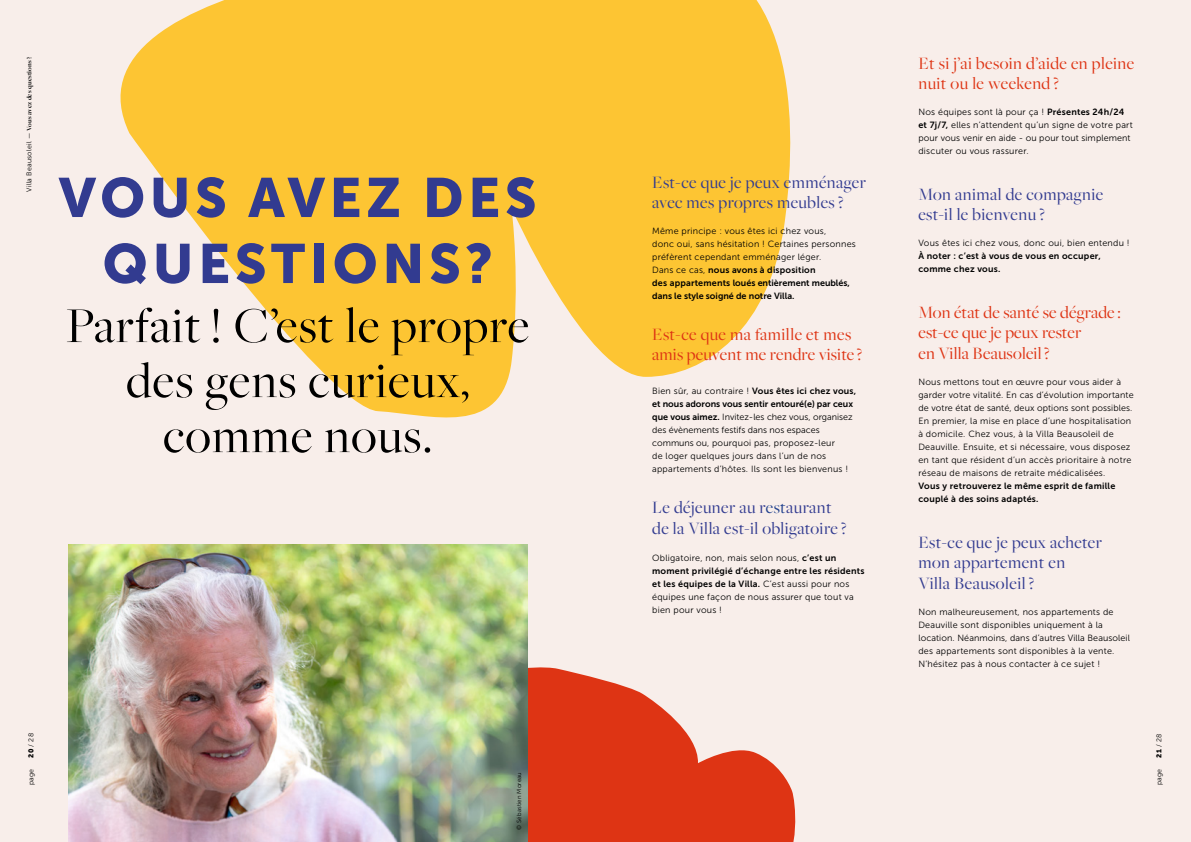
<style>
.page{position:relative;width:1191px;height:842px;background:#f8eeea}
.page>*{position:absolute;margin:0;border:0;box-sizing:border-box;transform-origin:0 0}
.t1{font:55px/66px "Museo Sans 900";letter-spacing:.08em;color:#323b90;text-align:center}
.t2{font:52px/55px "Freight Big Pro";letter-spacing:.025em;color:#000;text-align:center}
.t3{font:18px/20px "Freight Big Pro";letter-spacing:.025em;color:#323b90}
.t4{font:18px/20px "Freight Big Pro";letter-spacing:.01em;color:#de3414}
.t5{font:9px/13px "Museo Sans 300";letter-spacing:.025em;color:#000}
.t6{font:9px/13px "Museo Sans 700";letter-spacing:.025em;color:#000}
.t7{font:9px/13px "Museo Sans 700";color:#000}
.t8{font:700 7px "Freight Big Pro";letter-spacing:.02em;color:#000}
.t9{font:7px "Museo Sans 300";letter-spacing:.025em;color:#000}
.t10{font:6px "Museo Sans 300";letter-spacing:.025em;color:#000}
.s1{font-family:"Museo Sans 300";font-weight:400}
.s2{font-family:"Museo Sans 700"}
.s3{font-family:"Museo Sans 300"}
.s4{color:#22428e}
.s5{font-family:"Museo Sans 900"}
</style>
<div class="page">
<svg style="left:120px;top:0;width:671px;height:418px;fill:#fdc533"></svg>
<svg style="left:527px;top:666px;width:269px;height:176px;fill:#de3414"></svg>
<img style="left:69px;top:545px;width:458px;height:296px">
<img style="left:69px;top:841px;width:458px;height:1px">
<p class="t8" style="left:25px;top:192px;width:136px;rotate:-90deg"><span class="s1">Villa Beausoleil —</span> Vous avez des questions ?</p>
<h3 class="t4" style="left:918px;top:53px;width:217px">Et si j’ai besoin d’aide en pleine nuit ou le weekend ?</h3>
<p class="t5" style="left:918px;top:106px;width:216px">Nos équipes sont là pour ça ! <span class="s2">Présentes 24h/24 et 7j/7,</span> elles n’attendent qu’un signe de votre part pour vous venir en aide - ou pour tout simplement discuter ou vous rassurer.</p>
<h3 class="t3" style="left:918px;top:184px;width:186px">Mon animal de compagnie est-il le bienvenu ?</h3>
<p class="t5" style="left:918px;top:237px;width:213px">Vous êtes ici chez vous, donc oui, bien entendu !</p>
<p class="t6" style="left:918px;top:250px;width:184px">À noter : c’est à vous de vous en occuper, comme chez vous.</p>
<h3 class="t4" style="left:918px;top:302px;width:204px;line-height:20.5px">Mon état de santé se dégrade : est-ce que je peux rester<br>en Villa Beausoleil ?</h3>
<p class="t5" style="left:918px;top:376px;width:217px">Nous mettons tout en œuvre pour vous aider à garder votre vitalité. En cas d’évolution importante de votre état de santé, deux options sont possibles.<br>En premier, la mise en place d’une hospitalisation à domicile. Chez vous, à la Villa Beausoleil de Deauville. Ensuite, et si nécessaire, vous disposez en tant que résident d’un accès prioritaire à notre réseau de maisons de retraite médicalisées.</p>
<p class="t6" style="left:918px;top:479px;width:198px">Vous y retrouverez le même esprit de famille couplé à des soins adaptés.</p>
<h3 class="t3" style="left:918px;top:532px;width:185px;line-height:20.5px">Est-ce que je peux acheter mon appartement en<br>Villa Beausoleil ?</h3>
<p class="t5" style="left:918px;top:606px;width:213px">Non malheureusement, nos appartements de Deauville sont disponibles uniquement à la location. Néanmoins, dans d’autres Villa Beausoleil des appartements sont disponibles à la vente.<br>N’hésitez pas à nous contacter à ce sujet !</p>
<h3 class="t3" style="left:652px;top:172px;width:215px">Est-ce que je peux emménager avec mes propres meubles ?</h3>
<p class="t5" style="left:652px;top:224px;width:205px">Même principe : vous êtes ici chez vous,<br>donc oui, sans hésitation ! Certaines personnes préfèrent cependant emménager léger.</p>
<p class="t7" style="left:652px;top:263px;width:199px"><span class="s3">Dans ce cas,</span> nous avons à disposition<br>des appartements loués entièrement meublés, dans le style soigné de notre Villa.</p>
<h3 class="t4" style="left:652px;top:324px;width:212px">Est-ce que ma famille et mes amis peuvent me rendre visite ?</h3>
<p class="t5" style="left:652px;top:384px;width:205px">Bien sûr, au contraire ! <span class="s2">Vous êtes ici chez vous,</span></p>
<p class="t7" style="left:652px;top:397px;width:202px">et nous adorons vous sentir entouré(e) par ceux</p>
<p class="t5" style="left:652px;top:410px;width:202px"><span class="s2">que vous aimez.</span> Invitez-les chez vous, organisez des évènements festifs dans nos espaces communs ou, pourquoi pas, proposez-leur<br>de loger quelques jours dans l’un de nos appartements d’hôtes. Ils sont les bienvenus !</p>
<h3 class="t3" style="left:652px;top:496px;width:196px;line-height:21px">Le déjeuner au r<span class="s4">est</span>aurant de la Villa est-il obligatoire ?</h3>
<p class="t5" style="left:652px;top:552px;width:186px">Obligatoire, non, mais selon nous, <span class="s2">c’est un</span></p>
<p class="t6" style="left:652px;top:565px;width:214px">moment privilégié d’échange entre les résidents et les équipes de la Villa. <span class="s3">C’est aussi pour nos</span></p>
<p class="t5" style="left:652px;top:591px;width:203px">équipes une façon de nous assurer que tout va bien pour vous !</p>
<h1 class="t1" style="left:59px;top:165px;width:479px">VOUS AVEZ DES<br>QUESTIONS?</h1>
<h2 class="t2" style="left:66px;top:297px;width:464px">Parfait ! C’est le propre des gens curieux, comme nous.</h2>
<p class="t9" style="left:27px;top:758px;width:26px;rotate:-90deg"><span class="s5">20</span> / 28</p>
<p class="t9" style="left:27px;top:785px;width:18px;rotate:-90deg">page</p>
<p class="t10" style="left:516px;top:830px;width:59px;rotate:-90deg">© Sébastien Moreau</p>
<p class="t9" style="left:1155px;top:758px;width:25px;rotate:-90deg"><span class="s5">21</span> / 28</p>
<p class="t9" style="left:1155px;top:785px;width:18px;rotate:-90deg">page</p>
</div>
